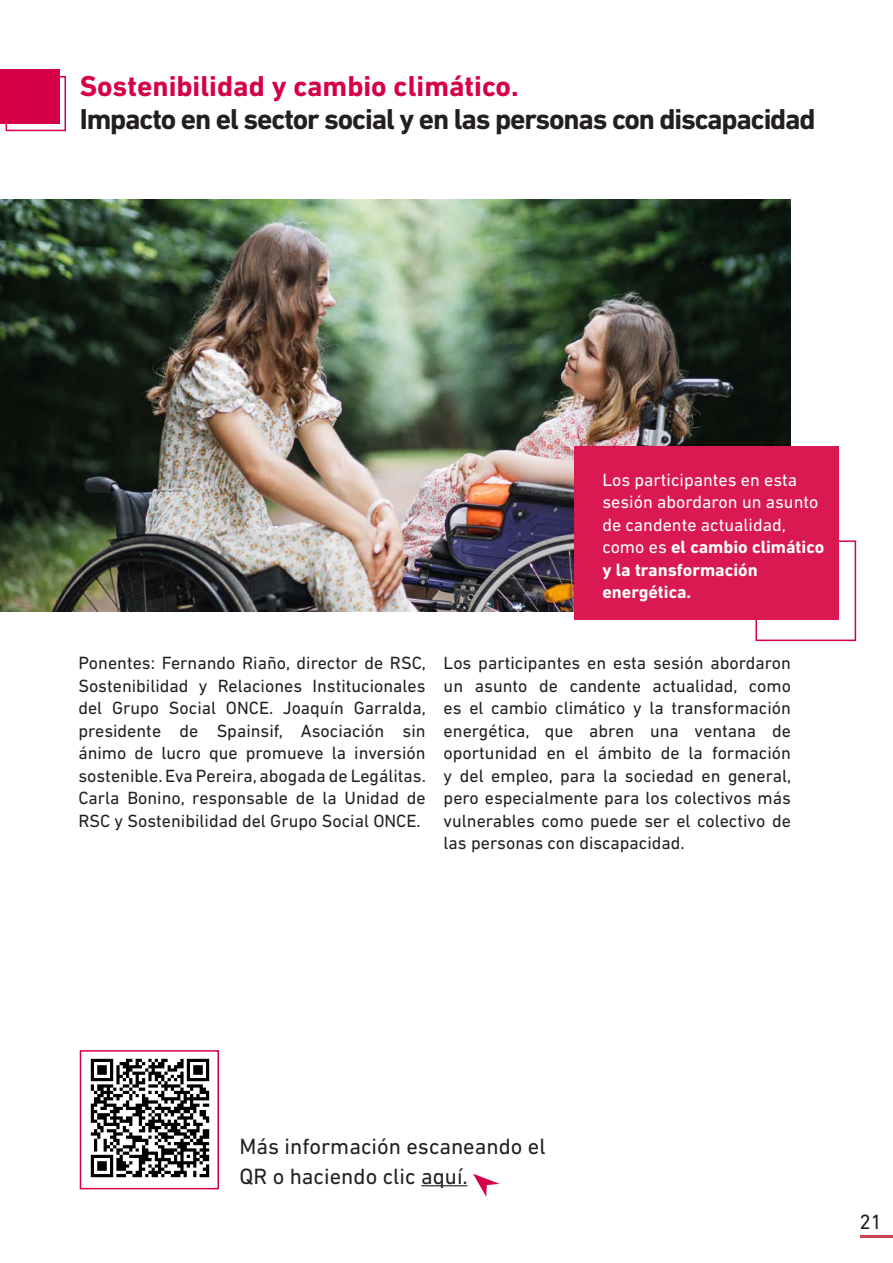
<style>
.page{position:relative;width:893px;height:1263px;background:#fff}
.page>*{position:absolute;margin:0;border:0;box-sizing:border-box;transform-origin:0 0}
.t1{font:700 29.25px "DIN Next LT Pro";letter-spacing:-.04em;color:#231f20}
.t2{font:700 29.25px "DIN Next LT Pro";color:#d60047}
.t3{font:22.5px/30px "DIN Next LT Pro";color:#231f20}
.t4{font:21px "DIN Next LT Pro";color:#231f20}
.t5{font:18px/22.5px "DIN Next LT Pro";color:#231f20;text-align:justify}
.t6{font:18px/22.5px "DIN Next LT Pro";color:#fff}
.s1{font-weight:700}
</style>
<div class="page">
<img style="left:79px;top:1050px;width:131px;height:139px">
<hr style="left:860px;top:1235px;width:33px;height:3px;background:#c74752">
<svg style="left:473px;top:1174px;width:27px;height:23px"></svg>
<hr style="left:421px;top:1185px;width:46px;height:1px;background:#231f20">
<img style="left:0;top:200px;width:791px;height:411px">
<div style="left:0;top:70px;width:60px;height:54px;background:#d60047"></div>
<div style="left:6px;top:76px;width:60px;height:55px;border:2px solid #d90047"></div>
<div style="left:80px;top:1050px;width:139px;height:139px;border:2px solid #d60047"></div>
<div style="left:755px;top:540px;width:101px;height:101px;border:2px solid #d60047"></div>
<div style="left:574px;top:446px;width:265px;height:174px;background:#da1952"></div>
<p class="t2" style="left:80px;top:69px;width:440px">Sostenibilidad y cambio climático.</p>
<p class="t1" style="left:80px;top:102px;width:737px">Impacto en el sector social y en las personas con discapacidad</p>
<p class="t6" style="left:602px;top:468px;width:223px">Los participantes en esta sesión abordaron un asunto de candente actualidad, como es <span class="s1">el cambio climático y la transformación energética.</span></p>
<p class="t5" style="left:78px;top:652px;width:349px">Ponentes: Fernando Riaño, director de RSC, Sostenibilidad y Relaciones Institucionales del Grupo Social ONCE. Joaquín Garralda, presidente de Spainsif, Asociación sin ánimo de lucro que promueve la inversión sostenible. Eva Pereira, abogada de Legálitas.<br>Carla Bonino, responsable de la Unidad de RSC y Sostenibilidad del Grupo Social ONCE.</p>
<p class="t5" style="left:444px;top:652px;width:349px">Los participantes en esta sesión abordaron un asunto de candente actualidad, como es el cambio climático y la transformación energética, que abren una ventana de oportunidad en el ámbito de la formación y del empleo, para la sociedad en general, pero especialmente para los colectivos más vulnerables como puede ser el colectivo de las personas con discapacidad.</p>
<p class="t3" style="left:239px;top:1130px;width:308px">Más información escaneando el<br>QR o haciendo clic aquí.</p>
<p class="t4" style="left:859px;top:1210px;width:24px">21</p>
</div>
